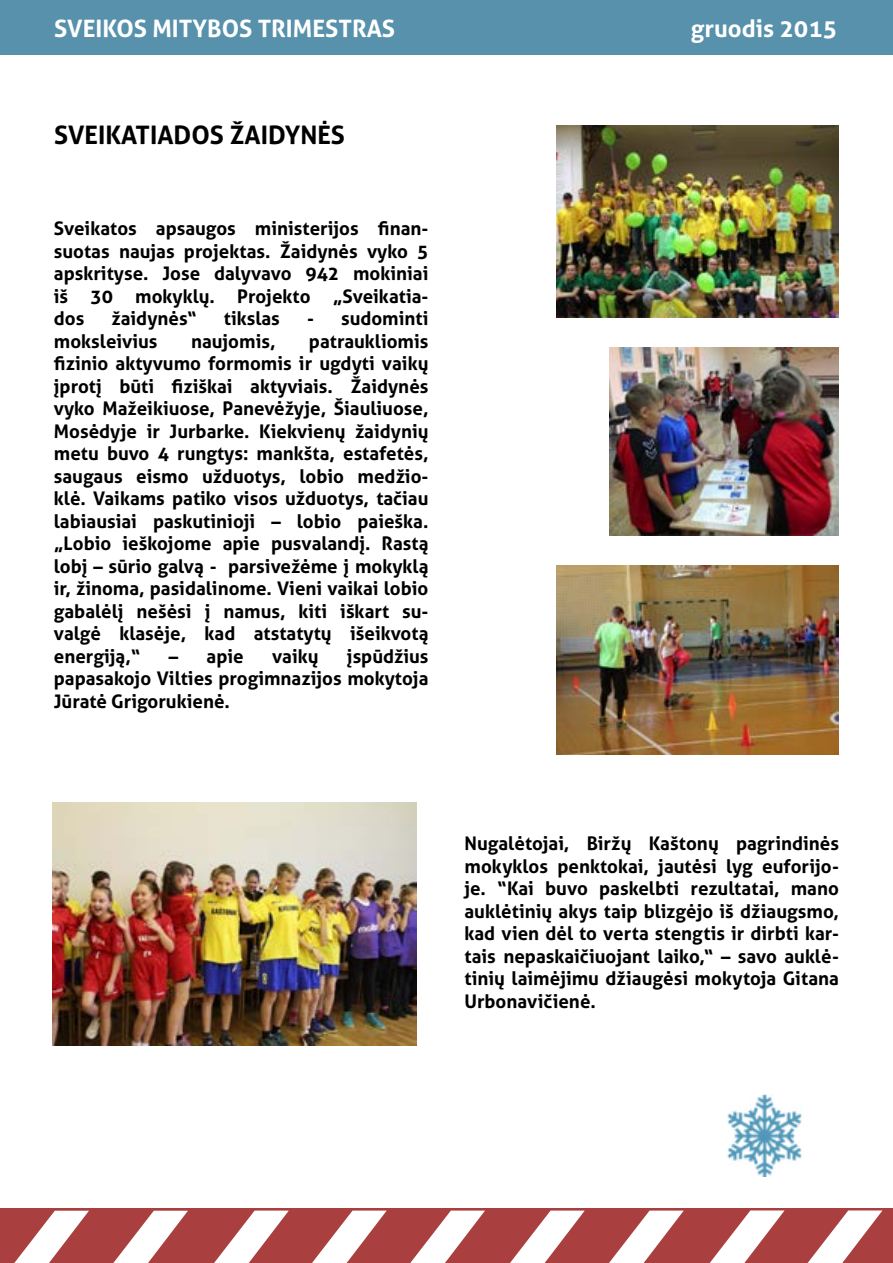
<style>
.page{position:relative;width:893px;height:1263px;background:#fff}
.page>*{position:absolute;margin:0;border:0;box-sizing:border-box;transform-origin:0 0}
.t1{font:700 25.5px "Aller";color:#000}
.t2{font:700 24px "Aller";color:#fff}
.t3{font:700 18.75px/22.5px "Aller";color:#000;text-align:justify}
</style>
<div class="page">
<div style="left:0;top:1209px;width:893px;height:54px;background:#aa3f3f"></div>
<svg style="left:710px;top:1210px;width:75px;height:53px"></svg>
<svg style="left:609px;top:1210px;width:75px;height:53px"></svg>
<svg style="left:510px;top:1210px;width:75px;height:53px"></svg>
<svg style="left:410px;top:1210px;width:75px;height:53px"></svg>
<svg style="left:808px;top:1210px;width:74px;height:53px"></svg>
<svg style="left:214px;top:1210px;width:75px;height:53px"></svg>
<svg style="left:113px;top:1211px;width:75px;height:52px"></svg>
<svg style="left:14px;top:1211px;width:75px;height:52px"></svg>
<svg style="left:312px;top:1210px;width:75px;height:53px"></svg>
<div style="left:0;top:0;width:893px;height:54px;background:#5791ac"></div>
<img style="left:609px;top:347px;width:230px;height:189px">
<img style="left:557px;top:566px;width:282px;height:189px">
<img style="left:53px;top:803px;width:363px;height:242px">
<img style="left:727px;top:1094px;width:75px;height:82px">
<img style="left:557px;top:125px;width:282px;height:192px">
<p class="t2" style="left:54px;top:14px;width:343px">SVEIKOS MITYBOS TRIMESTRAS</p>
<p class="t2" style="left:691px;top:14px;width:148px">gruodis 2015</p>
<h1 class="t1" style="left:54px;top:120px;width:292px">SVEIKATIADOS ŽAIDYNĖS</h1>
<p class="t3" style="left:54px;top:217px;width:376px">Sveikatos apsaugos ministerijos finan&shy;suotas naujas projektas. Žaidynės vyko 5 apskrityse. Jose dalyvavo 942 mokiniai iš 30 mokyklų. Projekto „Sveikatia&shy;dos</p>
<p class="t3" style="left:112px;top:307px;width:87px">žaidynės“</p>
<p class="t3" style="left:224px;top:307px;width:58px">tikslas</p>
<p class="t3" style="left:307px;top:307px;width:123px">- sudominti</p>
<p class="t3" style="left:54px;top:329px;width:105px">moksleivius</p>
<p class="t3" style="left:191px;top:329px;width:86px">naujomis,</p>
<p class="t3" style="left:54px;top:329px;width:376px;text-indent:255px">patraukliomis fizinio aktyvumo formomis ir ugdyti vaikų įprotį būti fiziškai aktyviais. Žaidynės vyko Mažeikiuose, Panevėžyje, Šiauliuose, Mosėdyje ir Jurbarke. Kiekvienų žaidynių metu buvo 4 rungtys: mankšta, estafetės, saugaus eismo užduotys, lobio medžio&shy;klė. Vaikams patiko visos užduotys, tačiau labiausiai paskutinioji – lobio paieška. „Lobio ieškojome apie pusvalandį. Rastą lobį – sūrio galvą - parsivežėme į mokyklą ir, žinoma, pasidalinome. Vieni vaikai lobio gabalėlį nešėsi į namus, kiti iškart su&shy;valgė klasėje, kad atstatytų išeikvotą energiją,“</p>
<p class="t3" style="left:54px;top:644px;width:376px;text-indent:293px">įspūdžius papasakojo Vilties progimnazijos mokytoja Jūratė Grigorukienė.</p>
<p class="t3" style="left:169px;top:644px;width:76px">– apie</p>
<p class="t3" style="left:272px;top:644px;width:48px">vaikų</p>
<p class="t3" style="left:464px;top:832px;width:376px">Nugalėtojai, Biržų Kaštonų pagrindinės mokyklos penktokai, jautėsi lyg euforijo&shy;je. “Kai buvo paskelbti rezultatai, mano auklėtinių akys taip blizgėjo iš džiaugsmo, kad vien dėl to verta stengtis ir dirbti kar&shy;tais nepaskaičiuojant laiko,“ – savo auklė&shy;tinių laimėjimu džiaugėsi mokytoja Gitana Urbonavičienė.</p>
</div>
